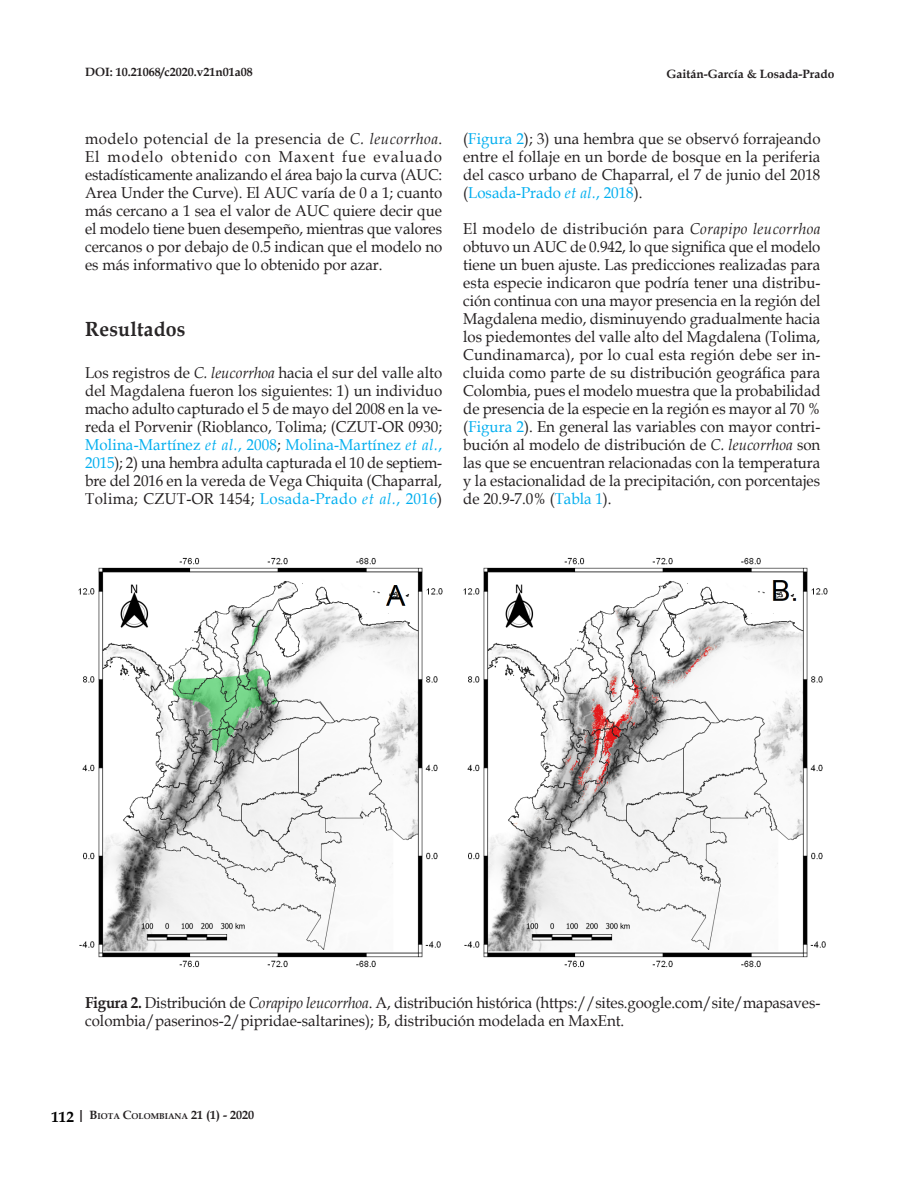
<style>
.page{position:relative;width:915px;height:1191px;background:#fff}
.page>*{position:absolute;margin:0;border:0;box-sizing:border-box;transform-origin:0 0}
.BIOTA_TITULO_PRIMER{font:700 20.4px "Book Antiqua";letter-spacing:.01em;color:#282526;scale:.95 1}
.BIOTA_PARRAFO{font:15.75px/18px "Book Antiqua";color:#231f20;text-align:justify;scale:.95 1}
.t1{font:700 12px "Book Antiqua";color:#231f20}
.t2{font:700 8.4px "Book Antiqua";color:#231f20}
.s1{font-style:italic}
.s2{color:#00aeef}
.s3{font-style:italic;color:#00aeef}
.s4{font-weight:700}
.s5{font-size:15px;color:#000}
.s6{font-family:"Helvetica";font-size:12px}
.s7{font-size:12px}
</style>
<div class="page">
<img style="left:78px;top:557px;width:365px;height:411px">
<img style="left:463px;top:557px;width:365px;height:411px">
<p class="t1" style="left:85px;top:63px;width:169px">DOI: 10.21068/c2020.v21n01a08</p>
<p class="t1" style="left:666px;top:66px;width:169px">Gaitán-García &amp; Losada-Prado</p>
<p class="BIOTA_PARRAFO" style="left:85px;top:129px;width:377px">modelo potencial de la presencia de <span class="s1">C. leucorrhoa</span>.<br>El modelo obtenido con Maxent fue evaluado estadísticamente analizando el área bajo la curva (AUC:<br>Area Under the Curve). El AUC varía de 0 a 1; cuanto más cercano a 1 sea el valor de AUC quiere decir que el modelo tiene buen desempeño, mientras que valores cercanos o por debajo de 0.5 indican que el modelo no es más informativo que lo obtenido por azar.</p>
<p class="BIOTA_TITULO_PRIMER" style="left:85px;top:315px;width:107px">Resultados</p>
<p class="BIOTA_PARRAFO" style="left:85px;top:363px;width:377px">Los registros de <span class="s1">C. leucorrhoa</span> hacia el sur del valle alto del Magdalena fueron los siguientes: 1) un individuo macho adulto capturado el 5 de mayo del 2008 en la ve&shy;reda el Porvenir (Rioblanco, Tolima; (CZUT-OR 0930; <span class="s2">Molina-Martínez</span> <span class="s3">et al.</span><span class="s2">, 2008</span>; <span class="s2">Molina-Martínez</span> <span class="s3">et al.</span><span class="s2">, 2015</span>); 2) una hembra adulta capturada el 10 de septiem&shy;bre del 2016 en la vereda de Vega Chiquita (Chaparral, Tolima; CZUT-OR 1454; <span class="s2">Losada-Prado</span> <span class="s3">et al.</span><span class="s2">, 2016</span>)</p>
<p class="BIOTA_PARRAFO" style="left:463px;top:129px;width:377px">(<span class="s2">Figura 2</span>); 3) una hembra que se observó forrajeando entre el follaje en un borde de bosque en la periferia del casco urbano de Chaparral, el 7 de junio del 2018 (<span class="s2">Losada-Prado</span> <span class="s3">et al.</span><span class="s2">, 2018</span>).</p>
<p class="BIOTA_PARRAFO" style="left:463px;top:219px;width:377px">El modelo de distribución para <span class="s1">Corapipo leucorrhoa </span>obtuvo un AUC de 0.942, lo que significa que el modelo tiene un buen ajuste. Las predicciones realizadas para esta especie indicaron que podría tener una distribu&shy;ción continua con una mayor presencia en la región del Magdalena medio, disminuyendo gradualmente hacia los piedemontes del valle alto del Magdalena (Tolima, Cundinamarca), por lo cual esta región debe ser in&shy;cluida como parte de su distribución geográfica para Colombia, pues el modelo muestra que la probabilidad de presencia de la especie en la región es mayor al 70 % (<span class="s2">Figura 2</span>). En general las variables con mayor contri&shy;bución al modelo de distribución de <span class="s1">C. leucorrhoa</span> son las que se encuentran relacionadas con la temperatura y la estacionalidad de la precipitación, con porcentajes de 20.9-7.0% (<span class="s2">Tabla 1</span>).</p>
<p class="BIOTA_PARRAFO" style="left:85px;top:993px;width:775px"><span class="s4">Figura 2.</span> Distribución de <span class="s1">Corapipo leucorrhoa</span>. A, distribución histórica (https://sites.google.com/site/mapasaves&shy;colombia/paserinos-2/pipridae-saltarines); B, distribución modelada en MaxEnt.</p>
<p class="t2" style="left:51px;top:1110px;width:204px"><span class="s5">112</span> <span class="s6">|</span> <span class="s7">B</span>IOTA <span class="s7">C</span>OLOMBIANA <span class="s7">21 (1) - 2020</span></p>
</div>
